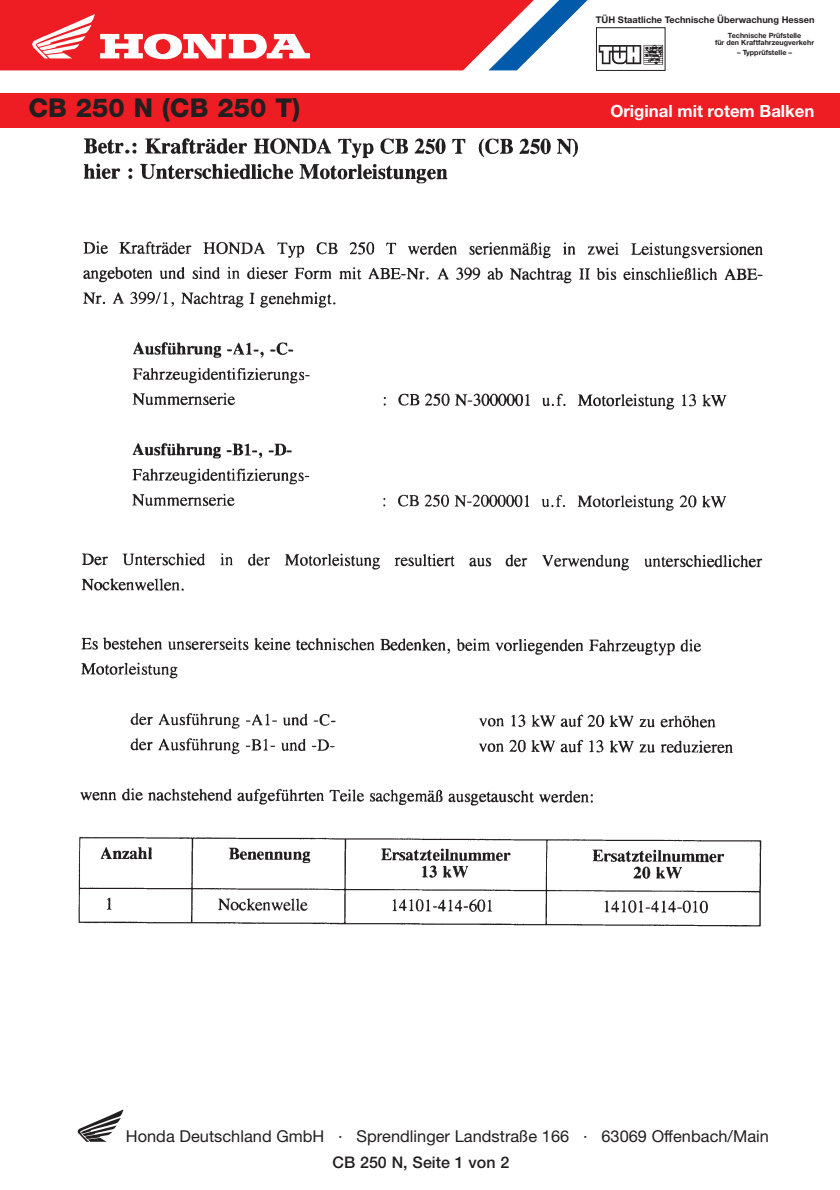
<style>
.page{position:relative;width:840px;height:1190px;background:#fff}
.page>*{position:absolute;margin:0;border:0;box-sizing:border-box;transform-origin:0 0}
.t1{font:800 26px "Helvetica Neue";color:#231f20}
.t2{font:700 16.8px "Helvetica Neue";color:#fff}
.t3{font:16.4px "Helvetica Neue";color:#231f20}
.t4{font:500 16px "Helvetica Neue";color:#231f20}
.t5{font:700 9.2px "Helvetica Neue";letter-spacing:.005em;color:#231f20}
.t6{font:700 7.2px/7.2px "Helvetica Neue";color:#231f20;text-align:center}
</style>
<div class="page">
<svg style="left:0;top:0;width:588px;height:70px"></svg>
<div style="left:0;top:93px;width:840px;height:34px;background:#ee1d23"></div>
<img style="left:599px;top:44px;width:64px;height:21px">
<div style="left:596px;top:27px;width:69px;height:44px;border:1px solid #231f20"></div>
<svg style="left:77px;top:1110px;width:46px;height:32px"></svg>
<img style="left:78px;top:138px;width:685px;height:789px">
<h1 class="t1" style="left:28px;top:99px;width:273px">CB 250 N (CB 250 T)</h1>
<p class="t5" style="left:596px;top:17px;width:220px">TÜH Staatliche Technische Überwachung Hessen</p>
<p class="t6" style="left:715px;top:32px;width:101px">Technische Prüfstelle<br>für den Kraftfahrzeugverkehr</p>
<p class="t6" style="left:737px;top:50px;width:56px">– Typprüfstelle –</p>
<p class="t2" style="left:610px;top:105px;width:206px">Original mit rotem Balken</p>
<p class="t3" style="left:126px;top:1130px;width:645px">Honda Deutschland GmbH · Sprendlinger Landstraße 166 · 63069 Offenbach/Main</p>
<p class="t4" style="left:332px;top:1157px;width:178px">CB 250 N, Seite 1 von 2</p>
</div>
